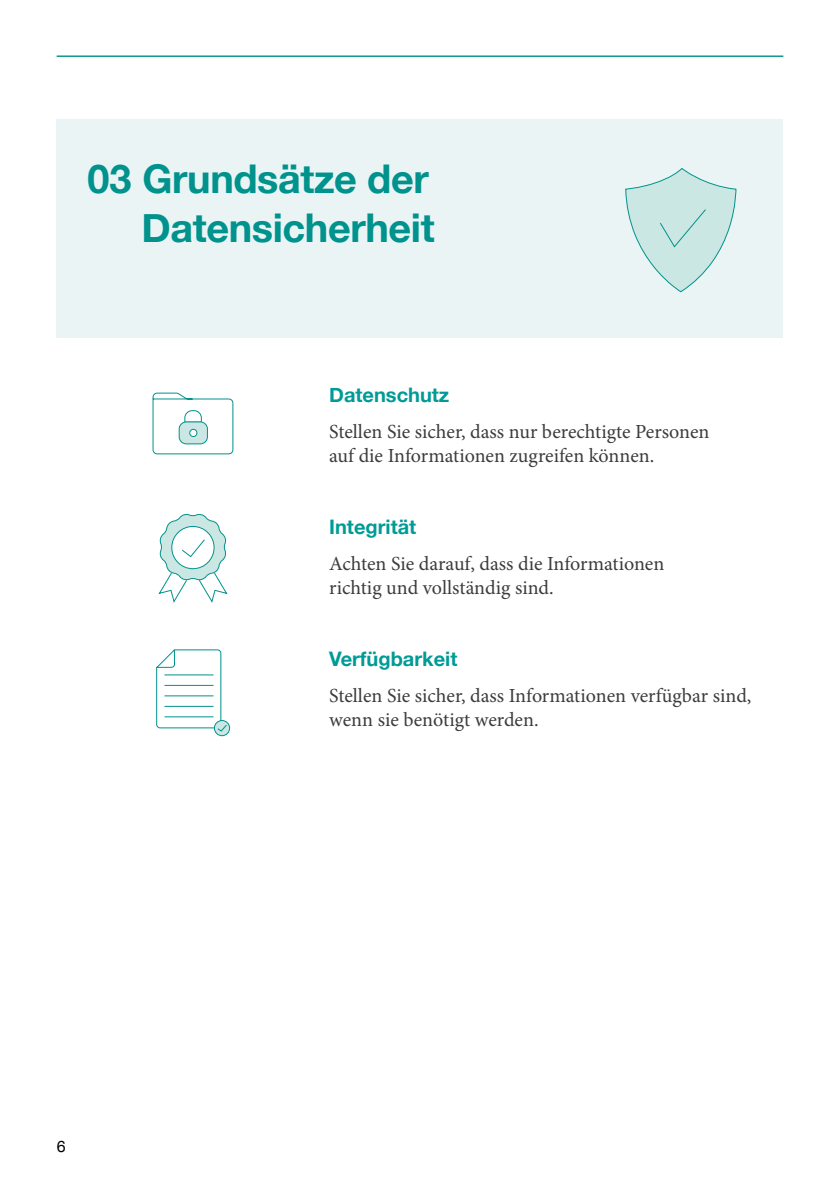
<style>
.page{position:relative;width:840px;height:1191px;background:#fff}
.page>*{position:absolute;margin:0;border:0;box-sizing:border-box;transform-origin:0 0}
.t1{font:700 39.6px/48.6px "Helvetica Neue";letter-spacing:-.01em;color:#00928c;text-align:right}
.t2{font:20px/24px "Minion Pro";color:#3c3c3b}
.t3{font:700 20px "Helvetica Neue";color:#009b96}
.t4{font:16px "Helvetica Neue";color:#000}
</style>
<div class="page">
<div style="left:57px;top:119px;width:725px;height:218px;background:#eaf4f4"></div>
<hr style="left:57px;top:56px;width:725px;height:1px;background:#00928c">
<svg style="left:625px;top:168px;width:111px;height:125px"></svg>
<svg style="left:152px;top:392px;width:82px;height:63px"></svg>
<div style="left:190px;top:429px;width:7px;height:7px;background:#fff;border-radius:50%"></div>
<div style="left:189px;top:429px;width:8px;height:8px;border:1px solid #00928c;border-radius:50%"></div>
<svg style="left:158px;top:514px;width:70px;height:89px"></svg>
<svg style="left:214px;top:720px;width:16px;height:16px"></svg>
<svg style="left:156px;top:649px;width:72px;height:83px"></svg>
<h1 class="t1" style="left:87px;top:155px;width:348px">03 Grundsätze der<br>Datensicherheit</h1>
<p class="t3" style="left:329px;top:379px;width:122px">Datenschutz</p>
<p class="t2" style="left:329px;top:420px;width:381px">Stellen Sie sicher, dass nur berechtigte Personen auf die Informationen zugreifen können.</p>
<p class="t3" style="left:329px;top:511px;width:88px">Integrität</p>
<p class="t2" style="left:329px;top:552px;width:336px">Achten Sie darauf, dass die Informationen richtig und vollständig sind.</p>
<p class="t3" style="left:329px;top:643px;width:130px">Verfügbarkeit</p>
<p class="t2" style="left:329px;top:684px;width:423px">Stellen Sie sicher, dass Informationen verfügbar sind, wenn sie benötigt werden.</p>
<p class="t4" style="left:57px;top:1134px;width:10px">6</p>
</div>
